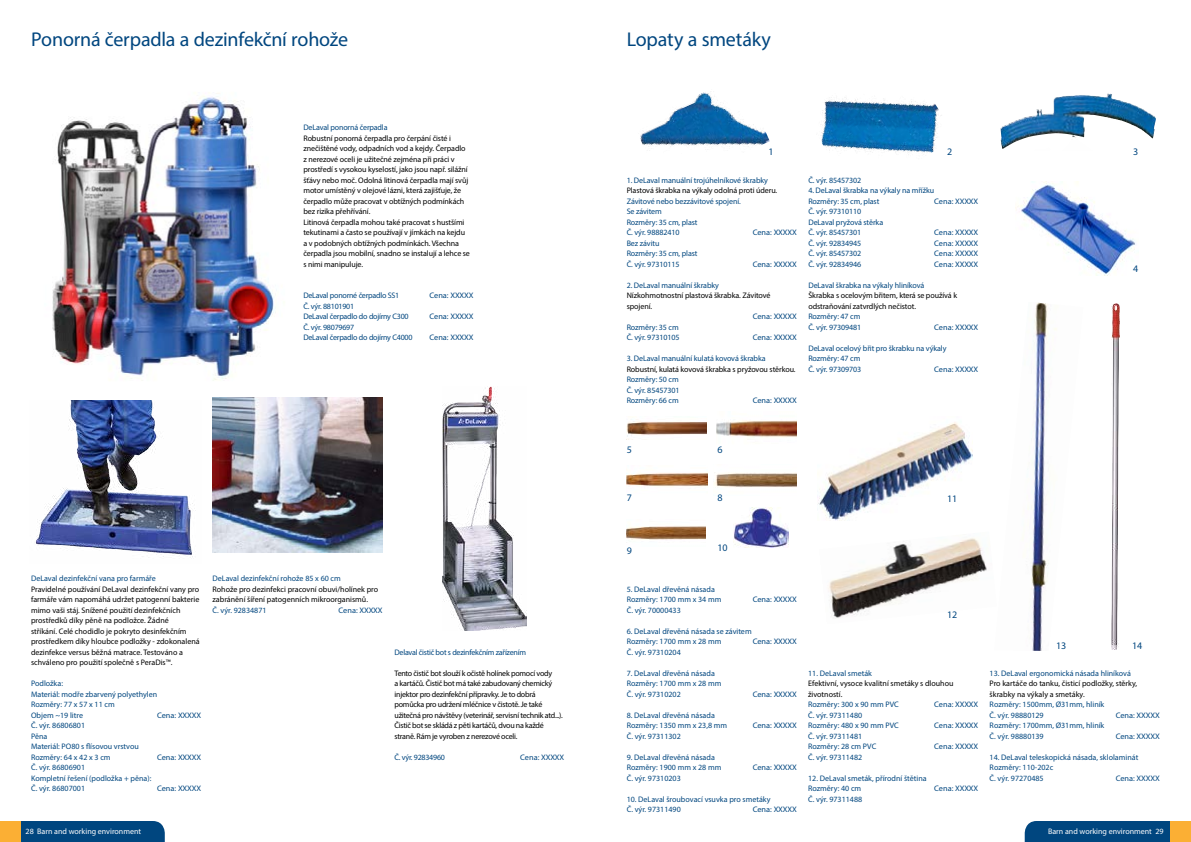
<style>
.page{position:relative;width:1191px;height:842px;background:#fff}
.page>*{position:absolute;margin:0;border:0;box-sizing:border-box;transform-origin:0 0}
.t1{font:20px "Myriad Pro";letter-spacing:-.01em;color:#00467f}
.t2{font:10px "Myriad Pro";color:#00467f}
.t3{font:8px/10.5px "Myriad Pro";letter-spacing:-.005em;color:#00467f}
.t4{font:8px/10.5px "Myriad Pro";letter-spacing:-.01em;color:#000}
.t5{font:8px/10.5px "Myriad Pro";letter-spacing:-.005em;color:#00467f;text-align:justify;scale:1.04 1}
.t6{font:8px/10.5px "Myriad Pro";letter-spacing:-.03em;color:#000}
.t7{font:8px/10.5px "Myriad Pro";letter-spacing:-.03em;color:#00467f}
.t8{font:8px "Myriad Pro";color:#fff}
</style>
<div class="page">
<div style="left:20px;top:821px;width:145px;height:21px;background:#00467f"></div>
<div style="left:0;top:821px;width:20px;height:21px;background:#fbaf34"></div>
<div style="left:1024px;top:821px;width:146px;height:21px;background:#00467f"></div>
<div style="left:1170px;top:821px;width:21px;height:21px;background:#fbaf34"></div>
<img style="left:626px;top:421px;width:80px;height:16px">
<img style="left:716px;top:420px;width:81px;height:18px">
<img style="left:1015px;top:182px;width:121px;height:94px">
<img style="left:52px;top:93px;width:222px;height:288px">
<img style="left:36px;top:400px;width:157px;height:157px">
<img style="left:212px;top:398px;width:171px;height:154px">
<img style="left:1000px;top:93px;width:155px;height:56px">
<img style="left:821px;top:99px;width:121px;height:56px">
<img style="left:640px;top:92px;width:130px;height:55px">
<img style="left:1028px;top:302px;width:29px;height:349px">
<img style="left:626px;top:472px;width:81px;height:15px">
<img style="left:626px;top:526px;width:79px;height:14px">
<img style="left:714px;top:472px;width:83px;height:16px">
<img style="left:818px;top:422px;width:154px;height:98px">
<img style="left:828px;top:538px;width:159px;height:80px">
<img style="left:733px;top:507px;width:55px;height:40px">
<img style="left:1111px;top:304px;width:8px;height:346px">
<img style="left:443px;top:386px;width:84px;height:245px">
<h1 class="t1" style="left:31px;top:27px;width:318px">Ponorná čerpadla a dezinfekční rohože</h1>
<h1 class="t1" style="left:626px;top:27px;width:146px">Lopaty a smetáky</h1>
<p class="t3" style="left:303px;top:122px;width:86px">DeLaval ponorná čerpadla</p>
<p class="t4" style="left:303px;top:133px;width:168px">Robustní ponorná čerpadla pro čerpání čisté i znečištěné vody, odpadních vod a kejdy. Čerpadlo z nerezové oceli je užitečné zejména při práci v prostředí s vysokou kyselostí, jako jsou např. silážní šťávy nebo moč. Odolná litinová čerpadla mají svůj motor umístěný v olejové lázni, která zajišťuje, že čerpadlo může pracovat v obtížných podmínkách bez rizika přehřívání.<br>Litinová čerpadla mohou také pracovat s hustšími tekutinami a často se používají v jímkách na kejdu a v podobných obtížných podmínkách. Všechna čerpadla jsou mobilní, snadno se instalují a lehce se s nimi manipuluje.</p>
<p class="t7" style="left:303px;top:290px;width:111px">DeLaval ponorné čerpadlo SS1<br>Č. výr. 88101901<br>DeLaval čerpadlo do dojírny C300<br>Č. výr. 98079697<br>DeLaval čerpadlo do dojírny C4000</p>
<p class="t5" style="left:429px;top:290px;width:44px">Cena: XXXXX</p>
<p class="t5" style="left:429px;top:311px;width:44px">Cena: XXXXX</p>
<p class="t5" style="left:429px;top:332px;width:44px">Cena: XXXXX</p>
<p class="t3" style="left:31px;top:573px;width:126px">DeLaval dezinfekční vana pro farmáře</p>
<p class="t4" style="left:31px;top:584px;width:170px">Pravidelné používání DeLaval dezinfekční vany pro farmáře vám napomáhá udržet patogenní bakterie mimo vaši stáj. Snížené použití dezinfekčních prostředků díky pěně na podložce. Žádné<br>stříkání. Celé chodidlo je pokryto desinfekčním prostředkem díky hloubce podložky - zdokonalená dezinfekce versus běžná matrace. Testováno a schváleno pro použití společně s PeraDis™.</p>
<p class="t3" style="left:31px;top:678px;width:128px">Podložka:<br>Materiál: modře zbarvený polyethylen<br>Rozměry: 77 x 57 x 11 cm<br>Objem ~19 litre<br>Č. výr. 86806801<br>Pěna<br>Materiál: PO80 s flísovou vrstvou<br>Rozměry: 64 x 42 x 3 cm<br>Č. výr. 86806901<br>Kompletní řešení (podložka + pěna):<br>Č. výr. 86807001</p>
<p class="t5" style="left:157px;top:710px;width:44px">Cena: XXXXX</p>
<p class="t5" style="left:157px;top:752px;width:44px">Cena: XXXXX</p>
<p class="t5" style="left:157px;top:783px;width:44px">Cena: XXXXX</p>
<p class="t3" style="left:212px;top:573px;width:130px">DeLaval dezinfekční rohože 85 x 60 cm</p>
<p class="t4" style="left:212px;top:584px;width:167px">Rohože pro dezinfekci pracovní obuvi/holínek pro zabránění šíření patogenních mikroorganismů.</p>
<p class="t3" style="left:212px;top:605px;width:56px">Č. výr. 92834871</p>
<p class="t5" style="left:338px;top:605px;width:44px">Cena: XXXXX</p>
<p class="t7" style="left:394px;top:647px;width:133px">Delaval čistič bot s dezinfekčním zařízením</p>
<p class="t6" style="left:394px;top:668px;width:170px">Tento čistič bot slouží k očistě holínek pomocí vody<br>a kartáčů. Čistič bot má také zabudovaný chemický injektor pro dezinfekční přípravky. Je to dobrá pomůcka pro udržení mléčnice v čistotě. Je také užitečná pro návštěvy (veterinář, servisní technik atd...).<br>Čistič bot se skládá z pěti kartáčů, dvou na každé straně. Rám je vyroben z nerezové oceli.</p>
<p class="t7" style="left:394px;top:752px;width:52px">Č. výr. 92834960</p>
<p class="t5" style="left:520px;top:752px;width:44px">Cena: XXXXX</p>
<p class="t2" style="left:768px;top:146px;width:7px">1</p>
<p class="t3" style="left:626px;top:175px;width:143px">1. DeLaval manuální trojúhelníkové škrabky</p>
<p class="t4" style="left:626px;top:185px;width:152px">Plastová škrabka na výkaly odolná proti úderu.</p>
<p class="t3" style="left:626px;top:196px;width:116px">Závitové nebo bezzávitové spojení.<br>Se závitem<br>Rozměry: 35 cm, plast<br>Č. výr. 98882410<br>Bez závitu<br>Rozměry: 35 cm, plast<br>Č. výr. 97310115</p>
<p class="t3" style="left:626px;top:280px;width:94px">2. DeLaval manuální škrabky</p>
<p class="t4" style="left:626px;top:290px;width:145px">Nízkohmotnostní plastová škrabka. Závitové spojení.</p>
<p class="t3" style="left:626px;top:322px;width:54px">Rozměry: 35 cm<br>Č. výr. 97310105</p>
<p class="t3" style="left:626px;top:353px;width:141px">3. DeLaval manuální kulatá kovová škrabka</p>
<p class="t4" style="left:626px;top:364px;width:170px">Robustní, kulatá kovová škrabka s pryžovou stěrkou.</p>
<p class="t3" style="left:626px;top:374px;width:54px;text-align:justify">Rozměry: 50 cm Č. výr. 85457301<br>Rozměry: 66 cm</p>
<p class="t5" style="left:752px;top:227px;width:44px">Cena: XXXXX</p>
<p class="t5" style="left:752px;top:259px;width:44px">Cena: XXXXX</p>
<p class="t5" style="left:752px;top:311px;width:44px">Cena: XXXXX</p>
<p class="t5" style="left:752px;top:332px;width:44px">Cena: XXXXX</p>
<p class="t5" style="left:752px;top:395px;width:44px">Cena: XXXXX</p>
<p class="t2" style="left:947px;top:146px;width:7px">2</p>
<p class="t2" style="left:1133px;top:146px;width:7px">3</p>
<p class="t3" style="left:808px;top:175px;width:54px">Č. výr. 85457302</p>
<p class="t3" style="left:808px;top:185px;width:127px">4. DeLaval škrabka na výkaly na mřížku<br>Rozměry: 35 cm, plast<br>Č. výr. 97310110<br>DeLaval pryžová stěrka<br>Č. výr. 85457301<br>Č. výr. 92834945<br>Č. výr. 85457302<br>Č. výr. 92834946</p>
<p class="t3" style="left:808px;top:280px;width:118px">DeLaval škrabka na výkaly hliníková</p>
<p class="t4" style="left:808px;top:290px;width:150px">Škrabka s ocelovým břitem, která se používá k odstraňování zatvrdlých nečistot.</p>
<p class="t3" style="left:808px;top:311px;width:54px">Rozměry: 47 cm<br>Č. výr. 97309481</p>
<p class="t3" style="left:808px;top:343px;width:140px">DeLaval ocelový břit pro škrabku na výkaly<br>Rozměry: 47 cm<br>Č. výr. 97309703</p>
<p class="t5" style="left:934px;top:196px;width:44px">Cena: XXXXX</p>
<p class="t5" style="left:934px;top:227px;width:44px">Cena: XXXXX Cena: XXXXX Cena: XXXXX Cena: XXXXX</p>
<p class="t5" style="left:934px;top:322px;width:44px">Cena: XXXXX</p>
<p class="t5" style="left:934px;top:364px;width:44px">Cena: XXXXX</p>
<p class="t2" style="left:1133px;top:263px;width:7px">4</p>
<p class="t2" style="left:626px;top:443px;width:7px">5</p>
<p class="t2" style="left:626px;top:491px;width:7px">7</p>
<p class="t2" style="left:717px;top:443px;width:7px">6</p>
<p class="t2" style="left:717px;top:491px;width:7px">8</p>
<p class="t2" style="left:947px;top:492px;width:12px">11</p>
<p class="t2" style="left:626px;top:545px;width:7px">9</p>
<p class="t2" style="left:717px;top:542px;width:12px">10</p>
<p class="t3" style="left:626px;top:584px;width:96px">5. DeLaval dřevěná násada<br>Rozměry: 1700 mm x 34 mm<br>Č. výr. 70000433</p>
<p class="t3" style="left:626px;top:626px;width:126px">6. DeLaval dřevěná násada se závitem<br>Rozměry: 1700 mm x 28 mm<br>Č. výr. 97310204</p>
<p class="t3" style="left:626px;top:668px;width:96px">7. DeLaval dřevěná násada<br>Rozměry: 1700 mm x 28 mm<br>Č. výr. 97310202</p>
<p class="t3" style="left:626px;top:710px;width:102px">8. DeLaval dřevěná násada<br>Rozměry: 1350 mm x 23,8 mm<br>Č. výr. 97311302</p>
<p class="t3" style="left:626px;top:752px;width:96px">9. DeLaval dřevěná násada<br>Rozměry: 1900 mm x 28 mm<br>Č. výr. 97310203</p>
<p class="t3" style="left:626px;top:794px;width:145px">10. DeLaval šroubovací vsuvka pro smetáky<br>Č. výr. 97311490</p>
<p class="t5" style="left:752px;top:594px;width:44px">Cena: XXXXX</p>
<p class="t5" style="left:752px;top:636px;width:44px">Cena: XXXXX</p>
<p class="t5" style="left:752px;top:689px;width:44px">Cena: XXXXX</p>
<p class="t5" style="left:752px;top:720px;width:44px">Cena: XXXXX</p>
<p class="t5" style="left:752px;top:762px;width:44px">Cena: XXXXX</p>
<p class="t5" style="left:752px;top:804px;width:44px">Cena: XXXXX</p>
<p class="t2" style="left:947px;top:608px;width:12px">12</p>
<p class="t3" style="left:808px;top:668px;width:65px">11. DeLaval smeták</p>
<p class="t4" style="left:808px;top:678px;width:147px">Efektivní, vysoce kvalitní smetáky s dlouhou životností.</p>
<p class="t3" style="left:808px;top:699px;width:92px">Rozměry: 300 x 90 mm PVC<br>Č. výr. 97311480<br>Rozměry: 480 x 90 mm PVC<br>Č. výr. 97311481<br>Rozměry: 28 cm PVC<br>Č. výr. 97311482</p>
<p class="t3" style="left:808px;top:773px;width:120px">12. DeLaval smeták, přírodní štětina<br>Rozměry: 40 cm<br>Č. výr. 97311488</p>
<p class="t5" style="left:934px;top:699px;width:44px">Cena: XXXXX</p>
<p class="t5" style="left:934px;top:720px;width:44px">Cena: XXXXX</p>
<p class="t5" style="left:934px;top:741px;width:44px">Cena: XXXXX</p>
<p class="t5" style="left:934px;top:783px;width:44px">Cena: XXXXX</p>
<p class="t2" style="left:1056px;top:640px;width:12px">13</p>
<p class="t2" style="left:1132px;top:640px;width:12px">14</p>
<p class="t3" style="left:989px;top:668px;width:143px">13. DeLaval ergonomická násada hliníková</p>
<p class="t4" style="left:989px;top:678px;width:149px">Pro kartáče do tanku, čisticí podložky, stěrky, škrabky na výkaly a smetáky.</p>
<p class="t3" style="left:989px;top:699px;width:116px">Rozměry: 1500mm, Ø31mm, hliník<br>Č. výr. 98880129<br>Rozměry: 1700mm, Ø31mm, hliník<br>Č. výr. 98880139</p>
<p class="t3" style="left:989px;top:752px;width:150px">14. DeLaval teleskopická násada, sklolaminát<br>Rozměry: 110-202c<br>Č. výr. 97270485</p>
<p class="t5" style="left:1115px;top:710px;width:44px">Cena: XXXXX</p>
<p class="t5" style="left:1115px;top:731px;width:44px">Cena: XXXXX</p>
<p class="t5" style="left:1115px;top:773px;width:44px">Cena: XXXXX</p>
<p class="t8" style="left:26px;top:826px;width:117px">28 Barn and working environment</p>
<p class="t8" style="left:1048px;top:826px;width:117px">Barn and working environment 29</p>
</div>
